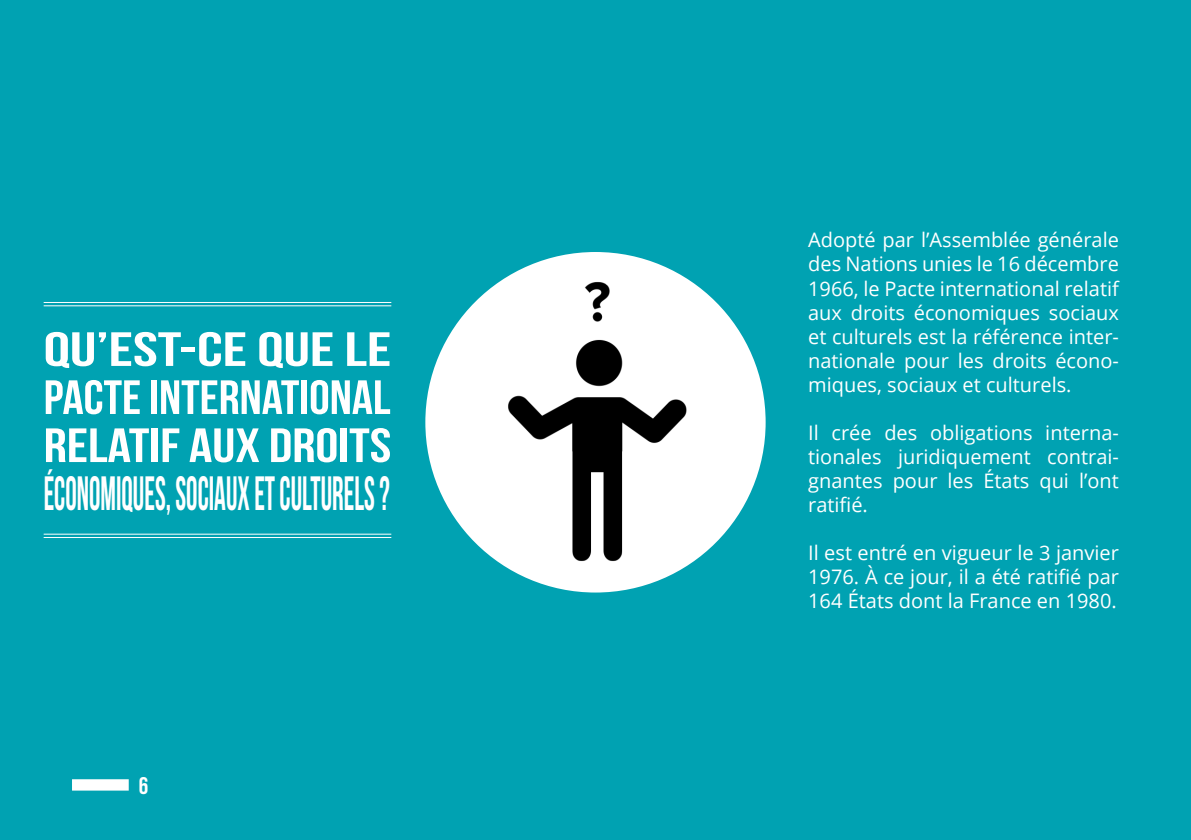
<style>
.page{position:relative;width:1191px;height:840px;background:#fff}
.page>*{position:absolute;margin:0;border:0;box-sizing:border-box;transform-origin:0 0}
.t1{font:48px/48px "Bebas Neue";color:#fff;text-align:justify;scale:1.38 1}
.t2{font:24px "Bebas Neue";color:#fff}
.t3{font:20px/24px "Open Sans";color:#fff;text-align:justify}
</style>
<div class="page">
<div style="left:0;top:0;width:1191px;height:839px;background:#00a2b2"></div>
<div style="left:425px;top:252px;width:340px;height:340px;background:#fff;border-radius:50%"></div>
<hr style="left:44px;top:302px;width:347px;height:1px;background:#fff">
<hr style="left:44px;top:305px;width:347px;height:1px;background:#fff">
<hr style="left:44px;top:533px;width:347px;height:1px;background:#fff">
<hr style="left:44px;top:537px;width:347px;height:1px;background:#fff">
<img style="left:425px;top:266px;width:341px;height:311px">
<div style="left:72px;top:778px;width:57px;height:12px;background:#fff;border:2px solid #fff"></div>
<h1 class="t1" style="left:44px;top:324px;width:253px">QU’EST-CE QUE LE PACTE INTERNATIONAL RELATIF AUX DROITS ÉCONOMIQUES, SOCIAUX ET CULTURELS ?</h1>
<p class="t2" style="left:139px;top:772px;width:11px">6</p>
<p class="t3" style="left:808px;top:227px;width:312px">Adopté par l’Assemblée générale des Nations unies le 16 décembre 1966, le Pacte international relatif aux droits économiques sociaux et culturels est la référence inter&shy;nationale pour les droits écono&shy;miques, sociaux et culturels.</p>
<p class="t3" style="left:808px;top:419px;width:312px">Il crée des obligations interna&shy;tionales juridiquement contrai&shy;gnantes pour les États qui l’ont ratifié.</p>
<p class="t3" style="left:808px;top:539px;width:312px">Il est entré en vigueur le 3 janvier 1976. À ce jour, il a été ratifié par 164 États dont la France en 1980.</p>
</div>
